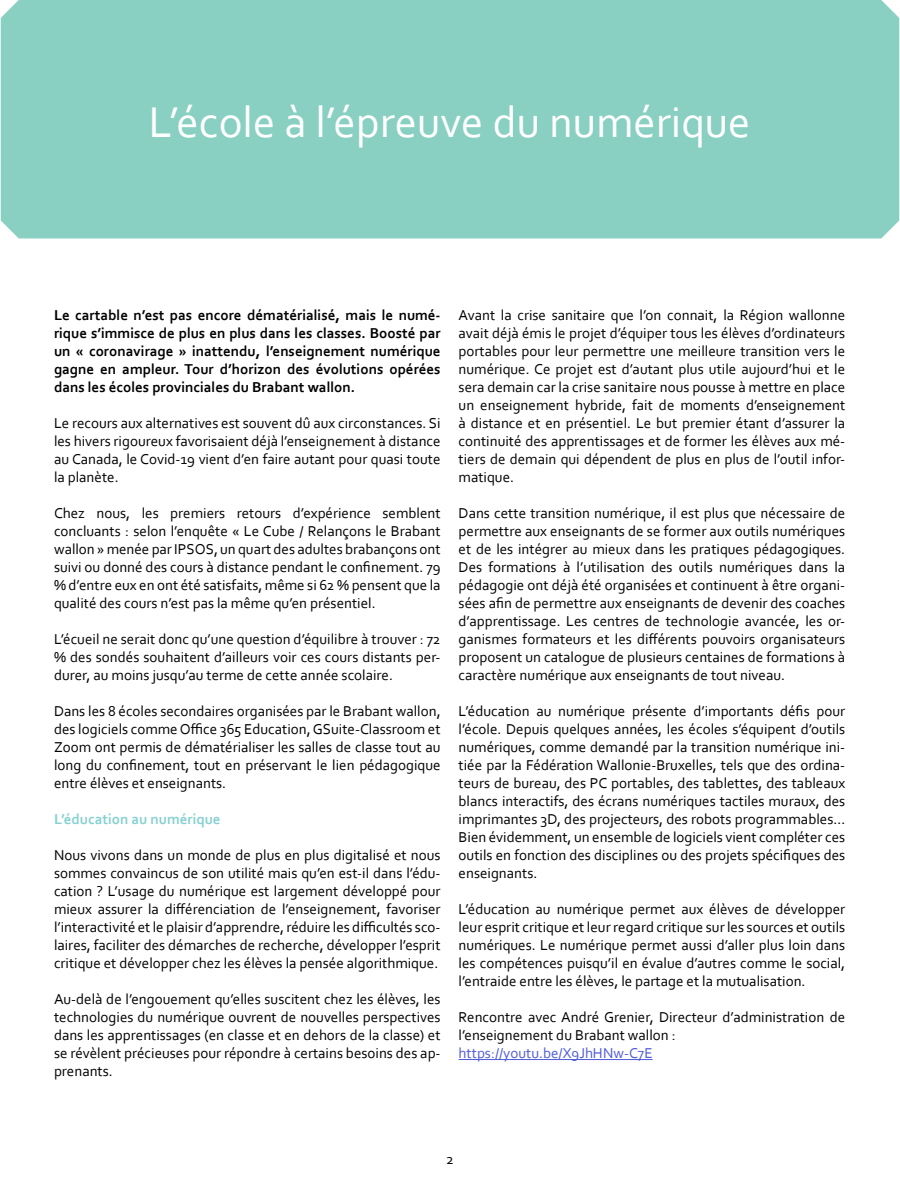
<style>
.page{position:relative;width:900px;height:1200px;background:#fff}
.page>*{position:absolute;margin:0;border:0;box-sizing:border-box;transform-origin:0 0}
.t1{font:45px "Corbel";color:#fff}
.t2{font:15px/18px "Corbel";color:#000;text-align:justify}
.t3{font:700 15px/18px "Corbel";color:#000;text-align:justify}
.t4{font:15px "Corbel";color:#4f5cd6}
.t5{font:700 15px "Corbel";color:#86d1d1}
</style>
<div class="page">
<div style="left:1px;top:0;width:898px;height:238px;background:#89d0c2"></div>
<hr style="left:459px;top:1059px;width:194px;height:1px;background:#4f5cd6">
<p class="t1" style="left:149px;top:94px;width:603px">L’école à l’épreuve du numérique</p>
<p class="t3" style="left:54px;top:306px;width:388px">Le cartable n’est pas encore dématérialisé, mais le numé&shy;rique s’immisce de plus en plus dans les classes. Boosté par un « coronavirage » inattendu, l’enseignement numérique gagne en ampleur. Tour d’horizon des évolutions opérées dans les écoles provinciales du Brabant wallon.</p>
<p class="t2" style="left:54px;top:414px;width:388px">Le recours aux alternatives est souvent dû aux circonstances. Si les hivers rigoureux favorisaient déjà l’enseignement à distance au Canada, le Covid-19 vient d’en faire autant pour quasi toute la planète.</p>
<p class="t2" style="left:54px;top:504px;width:388px">Chez nous, les premiers retours d’expérience semblent concluants : selon l’enquête « Le Cube / Relançons le Brabant wallon » menée par IPSOS, un quart des adultes brabançons ont suivi ou donné des cours à distance pendant le confinement. 79 % d’entre eux en ont été satisfaits, même si 62 % pensent que la qualité des cours n’est pas la même qu’en présentiel.</p>
<p class="t2" style="left:54px;top:630px;width:388px">L’écueil ne serait donc qu’une question d’équilibre à trouver : 72 % des sondés souhaitent d’ailleurs voir ces cours distants per&shy;durer, au moins jusqu’au terme de cette année scolaire.</p>
<p class="t2" style="left:54px;top:702px;width:388px">Dans les 8 écoles secondaires organisées par le Brabant wallon, des logiciels comme Office 365 Education, GSuite-Classroom et Zoom ont permis de dématérialiser les salles de classe tout au long du confinement, tout en préservant le lien pédagogique entre élèves et enseignants.</p>
<p class="t5" style="left:54px;top:810px;width:168px">L’éducation au numérique</p>
<p class="t2" style="left:54px;top:846px;width:388px">Nous vivons dans un monde de plus en plus digitalisé et nous sommes convaincus de son utilité mais qu’en est-il dans l’édu&shy;cation ? L’usage du numérique est largement développé pour mieux assurer la différenciation de l’enseignement, favoriser l’interactivité et le plaisir d’apprendre, réduire les difficultés sco&shy;laires, faciliter des démarches de recherche, développer l’esprit critique et développer chez les élèves la pensée algorithmique.</p>
<p class="t2" style="left:54px;top:990px;width:388px">Au-delà de l’engouement qu’elles suscitent chez les élèves, les technologies du numérique ouvrent de nouvelles perspectives dans les apprentissages (en classe et en dehors de la classe) et se révèlent précieuses pour répondre à certains besoins des ap&shy;prenants.</p>
<p class="t2" style="left:459px;top:306px;width:388px">Avant la crise sanitaire que l’on connait, la Région wallonne avait déjà émis le projet d’équiper tous les élèves d’ordinateurs portables pour leur permettre une meilleure transition vers le numérique. Ce projet est d’autant plus utile aujourd’hui et le sera demain car la crise sanitaire nous pousse à mettre en place un enseignement hybride, fait de moments d’enseignement à distance et en présentiel. Le but premier étant d’assurer la continuité des apprentissages et de former les élèves aux mé&shy;tiers de demain qui dépendent de plus en plus de l’outil infor&shy;matique.</p>
<p class="t2" style="left:459px;top:504px;width:388px">Dans cette transition numérique, il est plus que nécessaire de permettre aux enseignants de se former aux outils numériques et de les intégrer au mieux dans les pratiques pédagogiques.<br>Des formations à l’utilisation des outils numériques dans la pédagogie ont déjà été organisées et continuent à être organi&shy;sées afin de permettre aux enseignants de devenir des coaches d’apprentissage. Les centres de technologie avancée, les or&shy;ganismes formateurs et les différents pouvoirs organisateurs proposent un catalogue de plusieurs centaines de formations à caractère numérique aux enseignants de tout niveau.</p>
<p class="t2" style="left:459px;top:702px;width:388px">L’éducation au numérique présente d’importants défis pour l’école. Depuis quelques années, les écoles s’équipent d’outils numériques, comme demandé par la transition numérique ini&shy;tiée par la Fédération Wallonie-Bruxelles, tels que des ordina&shy;teurs de bureau, des PC portables, des tablettes, des tableaux blancs interactifs, des écrans numériques tactiles muraux, des imprimantes 3D, des projecteurs, des robots programmables… Bien évidemment, un ensemble de logiciels vient compléter ces outils en fonction des disciplines ou des projets spécifiques des enseignants.</p>
<p class="t2" style="left:459px;top:900px;width:388px">L’éducation au numérique permet aux élèves de développer leur esprit critique et leur regard critique sur les sources et outils numériques. Le numérique permet aussi d’aller plus loin dans les compétences puisqu’il en évalue d’autres comme le social, l’entraide entre les élèves, le partage et la mutualisation.</p>
<p class="t2" style="left:459px;top:1008px;width:388px">Rencontre avec André Grenier, Directeur d’administration de l’enseignement du Brabant wallon :</p>
<p class="t4" style="left:459px;top:1044px;width:196px">https://youtu.be/X9JhHNw-C7E</p>
<p class="t2" style="left:446px;top:1150px;width:9px">2</p>
</div>
